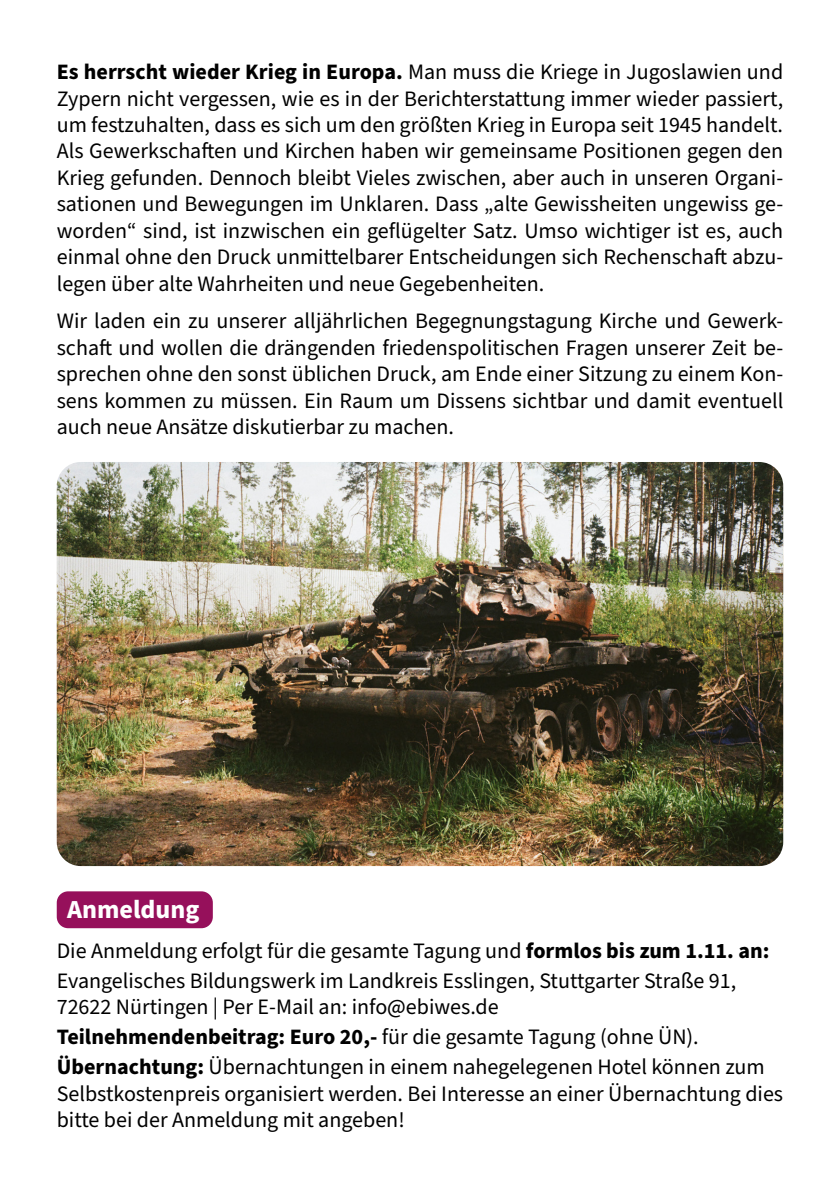
<style>
.page{position:relative;width:840px;height:1191px;background:#fff}
.page>*{position:absolute;margin:0;border:0;box-sizing:border-box;transform-origin:0 0}
.t1{font:700 26px "Source Sans Pro";color:#fff}
.t2{font:22px/26.4px "Source Sans Pro";color:#000;text-align:justify}
.t3{font:700 22px "Source Sans Pro";color:#000}
.s1{font-weight:700}
.s2{font-weight:400}
</style>
<div class="page">
<div style="left:57px;top:891px;width:156px;height:37px;background:#96105b;border-radius:11px"></div>
<img style="left:57px;top:462px;width:725px;height:404px">
<p class="t2" style="left:57px;top:59px;width:727px"><span class="s1">Es herrscht wieder Krieg in Europa.</span> Man muss die Kriege in Jugoslawien und Zypern nicht vergessen, wie es in der Berichterstattung immer wieder passiert, um festzuhalten, dass es sich um den größten Krieg in Europa seit 1945 handelt.<br>Als Gewerkschaften und Kirchen haben wir gemeinsame Positionen gegen den Krieg gefunden. Dennoch bleibt Vieles zwischen, aber auch in unseren Organi&shy;sationen und Bewegungen im Unklaren. Dass „alte Gewissheiten ungewiss ge&shy;worden“ sind, ist inzwischen ein geflügelter Satz. Umso wichtiger ist es, auch einmal ohne den Druck unmittelbarer Entscheidungen sich Rechenschaft abzu&shy;legen über alte Wahrheiten und neue Gegebenheiten.</p>
<p class="t2" style="left:57px;top:308px;width:727px">Wir laden ein zu unserer alljährlichen Begegnungstagung Kirche und Gewerk&shy;schaft und wollen die drängenden friedenspolitischen Fragen unserer Zeit be&shy;sprechen ohne den sonst üblichen Druck, am Ende einer Sitzung zu einem Kon&shy;sens kommen zu müssen. Ein Raum um Dissens sichtbar und damit eventuell auch neue Ansätze diskutierbar zu machen.</p>
<p class="t1" style="left:67px;top:891px;width:134px">Anmeldung</p>
<p class="t2" style="left:57px;top:938px;width:713px">Die Anmeldung erfolgt für die gesamte Tagung und <span class="s1">formlos bis zum 1.11. an:</span></p>
<p class="t2" style="left:57px;top:968px;width:680px">Evangelisches Bildungswerk im Landkreis Esslingen, Stuttgarter Straße 91,<br>72622 Nürtingen | Per E-Mail an: info@ebiwes.de</p>
<p class="t3" style="left:57px;top:1022px;width:643px">Teilnehmendenbeitrag: Euro 20,- <span class="s2">für die gesamte Tagung (ohne ÜN).</span></p>
<p class="t2" style="left:57px;top:1054px;width:727px;text-align:left"><span class="s1">Übernachtung:</span> Übernachtungen in einem nahegelegenen Hotel können zum<br>Selbstkostenpreis organisiert werden. Bei Interesse an einer Übernachtung dies bitte bei der Anmeldung mit angeben!</p>
</div>
